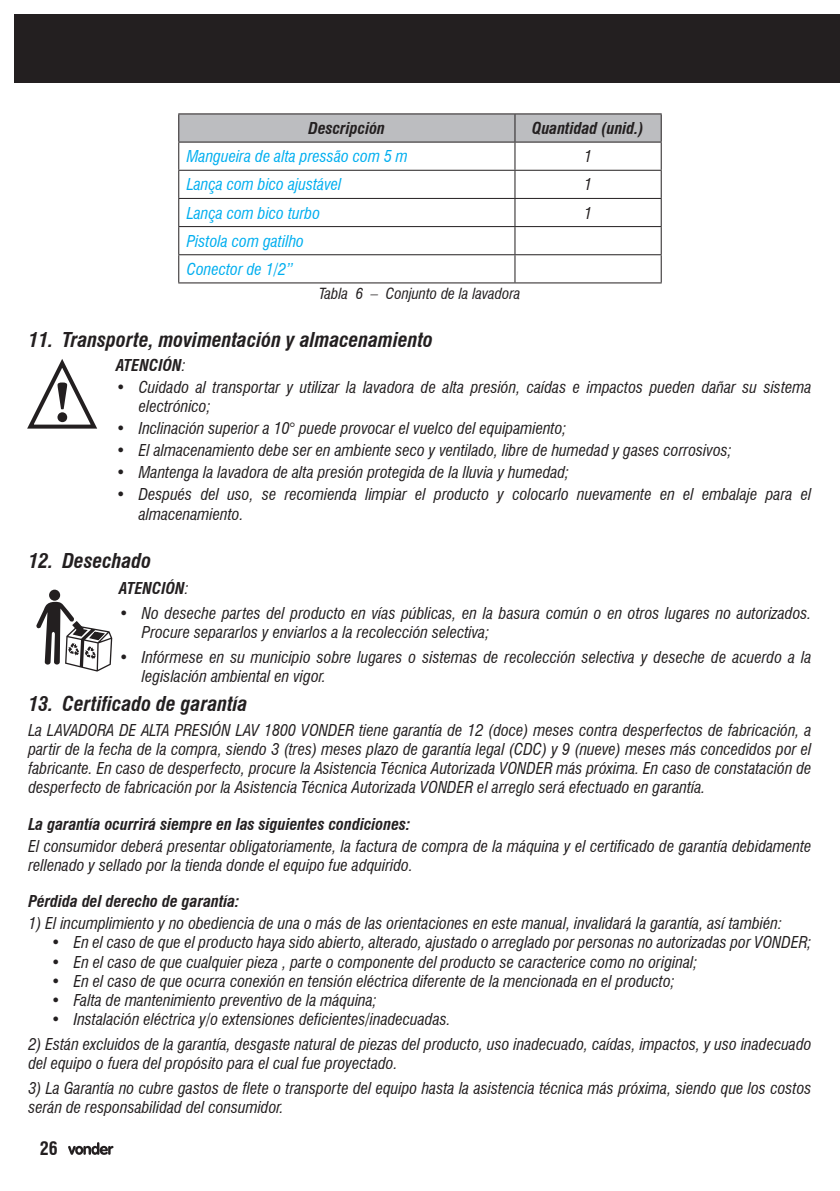
<style>
.page{position:relative;width:840px;height:1191px;background:#fff}
.page>*{position:absolute;margin:0;border:0;box-sizing:border-box;transform-origin:0 0}
.t1{font:italic 700 condensed 20px "Swiss 721 BT";color:#231f20}
.t2{font:700 condensed 18px "Swiss 721 BT";color:#231f20}
.t3{font:italic condensed 16px/19.2px "Swiss 721 BT";color:#231f20}
.t4{font:italic 700 condensed 16px "Swiss 721 BT";color:#231f20}
.t5{font:italic condensed 16px/28.2px "Swiss 721 BT";color:#00aeef}
.t6{font:italic condensed 15px "Swiss 721 BT";color:#231f20}
.s1{font-weight:400}
</style>
<div class="page">
<hr style="left:178px;top:113px;width:336px;height:1px;background:#231f20">
<hr style="left:514px;top:113px;width:147px;height:1px;background:#231f20">
<svg style="left:178px;top:114px;width:483px;height:168px"></svg>
<hr style="left:178px;top:170px;width:336px;height:1px;background:#231f20">
<hr style="left:514px;top:170px;width:147px;height:1px;background:#231f20">
<hr style="left:178px;top:198px;width:336px;height:1px;background:#231f20">
<hr style="left:514px;top:198px;width:147px;height:1px;background:#231f20">
<hr style="left:178px;top:226px;width:336px;height:1px;background:#231f20">
<hr style="left:514px;top:226px;width:147px;height:1px;background:#231f20">
<hr style="left:178px;top:254px;width:336px;height:1px;background:#231f20">
<hr style="left:514px;top:254px;width:147px;height:1px;background:#231f20">
<hr style="left:178px;top:282px;width:336px;height:1px;background:#231f20">
<hr style="left:514px;top:282px;width:147px;height:1px;background:#231f20">
<svg style="left:27px;top:359px;width:71px;height:70px"></svg>
<svg style="left:36px;top:589px;width:76px;height:82px"></svg>
<div style="left:14px;top:14px;width:825px;height:69px;background:#231f20"></div>
<svg style="left:68px;top:1142px;width:45px;height:12px"></svg>
<p class="t4" style="left:308px;top:119px;width:78px">Descripción</p>
<p class="t4" style="left:532px;top:119px;width:113px">Quantidad (unid.)</p>
<p class="t5" style="left:187px;top:142px;width:222px">Mangueira de alta pressão com 5 m</p>
<p class="t3" style="left:583px;top:147px;width:9px">1</p>
<p class="t5" style="left:187px;top:170px;width:156px">Lança com bico ajustável</p>
<p class="t3" style="left:583px;top:175px;width:9px">1</p>
<p class="t5" style="left:187px;top:199px;width:135px">Lança com bico turbo</p>
<p class="t3" style="left:583px;top:203px;width:9px">1</p>
<p class="t5" style="left:187px;top:227px;width:119px">Pistola com gatilho<br>Conector de 1/2”</p>
<p class="t6" style="left:319px;top:285px;width:202px">Tabla 6 – Conjunto de la lavadora</p>
<p class="t1" style="left:28px;top:328px;width:406px">11. Transporte, movimentación y almacenamiento</p>
<p class="t4" style="left:116px;top:355px;width:71px">ATENCIÓN<span class="s1">:</span></p>
<p class="t3" style="left:139px;top:377px;width:674px;text-indent:-23px">• Cuidado al transportar y utilizar la lavadora de alta presión, caídas e impactos pueden dañar su sistema electrónico;</p>
<p class="t3" style="left:116px;top:419px;width:452px">• Inclinación superior a 10° puede provocar el vuelco del equipamiento;</p>
<p class="t3" style="left:116px;top:441px;width:617px">• El almacenamiento debe ser en ambiente seco y ventilado, libre de humedad y gases corrosivos;</p>
<p class="t3" style="left:116px;top:463px;width:454px">• Mantenga la lavadora de alta presión protegida de la lluvia y humedad;</p>
<p class="t3" style="left:139px;top:485px;width:674px;text-indent:-23px">• Después del uso, se recomienda limpiar el producto y colocarlo nuevamente en el embalaje para el almacenamiento.</p>
<p class="t1" style="left:28px;top:548px;width:124px">12. Desechado</p>
<p class="t4" style="left:119px;top:578px;width:71px">ATENCIÓN<span class="s1">:</span></p>
<p class="t3" style="left:142px;top:603px;width:670px;text-indent:-23px">• No deseche partes del producto en vías públicas, en la basura común o en otros lugares no autorizados.<br>Procure separarlos y enviarlos a la recolección selectiva;</p>
<p class="t3" style="left:142px;top:647px;width:670px;text-indent:-23px">• Infórmese en su municipio sobre lugares o sistemas de recolección selectiva y deseche de acuerdo a la legislación ambiental en vigor.</p>
<p class="t1" style="left:28px;top:691px;width:221px">13. Certificado de garantía</p>
<p class="t3" style="left:28px;top:720px;width:784px;text-align:justify">La LAVADORA DE ALTA PRESIÓN LAV 1800 VONDER tiene garantía de 12 (doce) meses contra desperfectos de fabricación, a partir de la fecha de la compra, siendo 3 (tres) meses plazo de garantía legal (CDC) y 9 (nueve) meses más concedidos por el fabricante. En caso de desperfecto, procure la Asistencia Técnica Autorizada VONDER más próxima. En caso de constatación de desperfecto de fabricación por la Asistencia Técnica Autorizada VONDER el arreglo será efectuado en garantía.</p>
<p class="t4" style="left:28px;top:814px;width:383px">La garantía ocurrirá siempre en las siguientes condiciones:</p>
<p class="t3" style="left:28px;top:836px;width:784px">El consumidor deberá presentar obligatoriamente, la factura de compra de la máquina y el certificado de garantía debidamente rellenado y sellado por la tienda donde el equipo fue adquirido.</p>
<p class="t4" style="left:28px;top:891px;width:213px">Pérdida del derecho de garantía:</p>
<p class="t3" style="left:28px;top:913px;width:754px">1) El incumplimiento y no obediencia de una o más de las orientaciones en este manual, invalidará la garantía, así también:</p>
<p class="t3" style="left:51px;top:933px;width:761px">• En el caso de que el producto haya sido abierto, alterado, ajustado o arreglado por personas no autorizadas por VONDER;</p>
<p class="t3" style="left:51px;top:952px;width:647px">• En el caso de que cualquier pieza , parte o componente del producto se caracterice como no original;</p>
<p class="t3" style="left:51px;top:971px;width:625px">• En el caso de que ocurra conexión en tensión eléctrica diferente de la mencionada en el producto;</p>
<p class="t3" style="left:51px;top:990px;width:327px">• Falta de mantenimiento preventivo de la máquina;</p>
<p class="t3" style="left:51px;top:1009px;width:401px">• Instalación eléctrica y/o extensiones deficientes/inadecuadas.</p>
<p class="t3" style="left:28px;top:1034px;width:784px">2) Están excluidos de la garantía, desgaste natural de piezas del producto, uso inadecuado, caídas, impactos, y uso inadecuado del equipo o fuera del propósito para el cual fue proyectado.</p>
<p class="t3" style="left:28px;top:1078px;width:784px">3) La Garantía no cubre gastos de flete o transporte del equipo hasta la asistencia técnica más próxima, siendo que los costos serán de responsabilidad del consumidor.</p>
<p class="t2" style="left:40px;top:1138px;width:19px">26</p>
</div>
